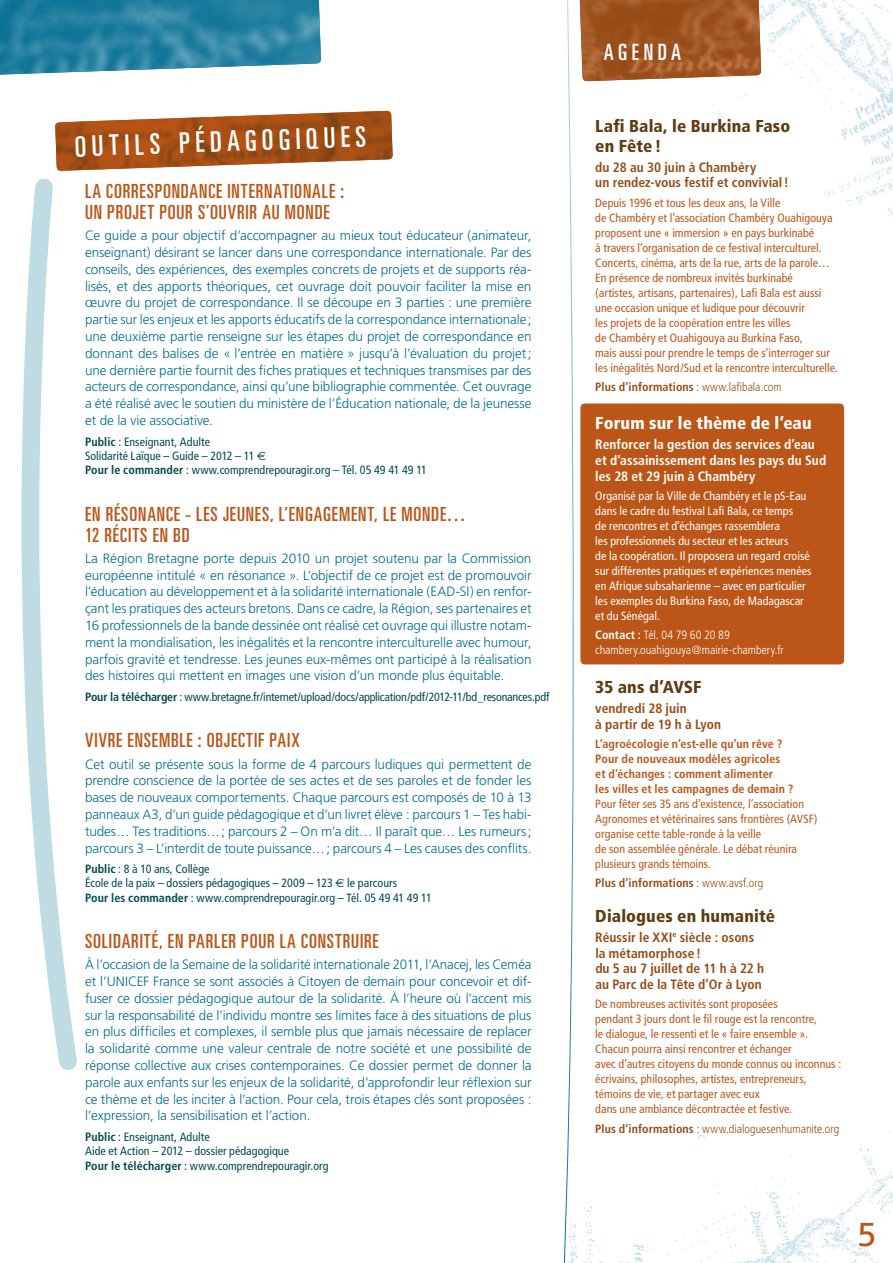
<style>
.page{position:relative;width:893px;height:1263px;background:#fff}
.page>*{position:absolute;margin:0;border:0;box-sizing:border-box;transform-origin:0 0}
.t1{font:33px "Signa Column";color:#bc5618}
.t2{font:ultra-condensed 28.5px "Univers";color:#fff}
.t3{font:ultra-condensed 22.5px "Univers";letter-spacing:.195em;color:#fff}
.t4{font:ultra-condensed 19.5px "Univers";letter-spacing:.045em;color:#bc5618}
.t5{font:900 condensed 17.25px/19.5px "Frutiger";letter-spacing:.01em;color:#5e3d13}
.t6{font:900 condensed 17.25px "Frutiger";letter-spacing:.005em;color:#fff}
.t7{font:300 13.5px/16.8px "Frutiger";letter-spacing:-.005em;color:#006d93;text-align:justify}
.t8{font:700 condensed 13.5px/15.8px "Frutiger";color:#974c16}
.t9{font:700 condensed 13.5px/15.8px "Frutiger";letter-spacing:.005em;color:#fff}
.t10{font:condensed 12px/15px "Frutiger";color:#bc5618}
.t11{font:condensed 12px/14.2px "Frutiger";color:#004950}
.t12{font:condensed 12px/15px "Frutiger";letter-spacing:.005em;color:#fff}
.t13{font:700 condensed 12px/15px "Frutiger";letter-spacing:.005em;color:#bc5618}
.t14{font:700 condensed 12px "Frutiger";letter-spacing:.005em;color:#974c16}
.t15{font:300 condensed 12px/15px "Frutiger";color:#fff}
.t16{font:300 condensed 12px "Frutiger";color:#974c16}
.s1{font-weight:700}
.s2{font-family:"Euro Sans";font-stretch:normal}
.s3{font-weight:300}
</style>
<div class="page">
<img style="left:761px;top:1131px;width:132px;height:132px">
<img style="left:761px;top:0;width:132px;height:504px">
<img style="left:0;top:0;width:321px;height:75px">
<svg style="left:816px;top:0;width:26px;height:21px"></svg>
<div style="left:580px;top:403px;width:264px;height:261px;background:#bc5618;border-radius:4px"></div>
<svg style="left:563px;top:0;width:198px;height:1263px"></svg>
<img style="left:55px;top:111px;width:338px;height:59px">
<svg style="left:21px;top:170px;width:62px;height:900px"></svg>
<h2 class="t2" style="left:74px;top:130px;width:76px;rotate:-2deg">OUT ILS</h2>
<h2 class="t2" style="left:178px;top:127px;width:47px;rotate:-2deg">PÉDAGOG</h2>
<h2 class="t2" style="left:295px;top:123px;width:44px;rotate:-2deg">IQUES</h2>
<h3 class="t4" style="left:85px;top:180px;width:31px">LA CORRESPO</h3>
<h3 class="t4" style="left:172px;top:180px;width:174px">NDANCE INTERNATIONALE :</h3>
<h3 class="t4" style="left:85px;top:201px;width:84px">UN PROJET POUR</h3>
<h3 class="t4" style="left:198px;top:201px;width:125px">S’OUVRIR AU MONDE</h3>
<p class="t7" style="left:85px;top:227px;width:448px">Ce guide a pour objectif d’accompagner au mieux tout éducateur (animateur, enseignant) désirant se lancer dans une correspondance internationale. Par des conseils, des expériences, des exemples concrets de projets et de supports réa&shy;lisés, et des apports théoriques, cet ouvrage doit pouvoir faciliter la mise en œuvre du projet de correspondance. Il se découpe en 3 parties : une première partie sur les enjeux et les apports éducatifs de la correspondance internationale; une deuxième partie renseigne sur les étapes du projet de correspondance en donnant des balises de « l’entrée en matière » jusqu’à l’évaluation du projet; une dernière partie fournit des fiches pratiques et techniques transmises par des acteurs de correspondance, ainsi qu’une bibliographie commentée. Cet ouvrage a été réalisé avec le soutien du ministère de l’Éducation nationale, de la jeunesse et de la vie associative.</p>
<p class="t11" style="left:85px;top:434px;width:344px"><span class="s1">Public</span> : Enseignant, Adulte<br>Solidarité Laïque – Guide – 2012 – 11 <span class="s2">€<br></span><span class="s1">Pour le commander</span> : www.comprendrepouragir.org – Tél. 05 49 41 49 11</p>
<h3 class="t4" style="left:85px;top:503px;width:230px">EN RÉSONANCE - LES JEUNES, L’ENGAGE</h3>
<h3 class="t4" style="left:339px;top:503px;width:128px">MENT, LE MONDE…</h3>
<h3 class="t4" style="left:85px;top:524px;width:106px">12 RÉCITS EN BD</h3>
<p class="t7" style="left:85px;top:550px;width:448px">La Région Bretagne porte depuis 2010 un projet soutenu par la Commission européenne intitulé « en résonance ». L’objectif de ce projet est de promouvoir l’éducation au développement et à la solidarité internationale (EAD-SI) en renfor&shy;çant les pratiques des acteurs bretons. Dans ce cadre, la Région, ses partenaires et 16 professionnels de la bande dessinée ont réalisé cet ouvrage qui illustre notam&shy;ment la mondialisation, les inégalités et la rencontre interculturelle avec humour, parfois gravité et tendresse. Les jeunes eux-mêmes ont participé à la réalisation des histoires qui mettent en images une vision d’un monde plus équitable.</p>
<p class="t11" style="left:85px;top:690px;width:466px"><span class="s1">Pour la télécharger</span> : www.bretagne.fr/internet/upload/docs/application/pdf/2012-11/bd_resonances.pdf</p>
<h3 class="t4" style="left:85px;top:729px;width:216px">VIVRE ENSEMBLE : OBJECTIF PAIX</h3>
<p class="t7" style="left:85px;top:756px;width:448px">Cet outil se présente sous la forme de 4 parcours ludiques qui permettent de prendre conscience de la portée de ses actes et de ses paroles et de fonder les bases de nouveaux comportements. Chaque parcours est composés de 10 à 13 panneaux A3, d’un guide pédagogique et d’un livret élève : parcours 1 – Tes habi&shy;tudes… Tes traditions…; parcours 2 – On m’a dit… Il paraît que… Les rumeurs; parcours 3 – L’interdit de toute puissance…; parcours 4 – Les causes des conflits.</p>
<p class="t11" style="left:85px;top:862px;width:348px"><span class="s1">Public</span> : 8 à 10 ans, Collège<br>École de la paix – dossiers pédagogiques – 2009 – 123 <span class="s2">€</span> le parcours<br><span class="s1">Pour les commander</span> : www.comprendrepouragir.org – Tél. 05 49 41 49 11</p>
<h3 class="t4" style="left:85px;top:930px;width:113px">SOLIDARITÉ, EN PARLER</h3>
<h3 class="t4" style="left:241px;top:930px;width:10px">POUR</h3>
<h3 class="t4" style="left:280px;top:930px;width:56px">LA CONSTRU</h3>
<h3 class="t4" style="left:360px;top:930px;width:12px">IRE</h3>
<p class="t7" style="left:85px;top:956px;width:448px">À l’occasion de la Semaine de la solidarité internationale 2011, l’Anacej, les Ceméa et l’UNICEF France se sont associés à Citoyen de demain pour concevoir et dif&shy;fuser ce dossier pédagogique autour de la solidarité. À l’heure où l’accent mis sur la responsabilité de l’individu montre ses limites face à des situations de plus en plus difficiles et complexes, il semble plus que jamais nécessaire de replacer la solidarité comme une valeur centrale de notre société et une possibilité de réponse collective aux crises contemporaines. Ce dossier permet de donner la parole aux enfants sur les enjeux de la solidarité, d’approfondir leur réflexion sur ce thème et de les inciter à l’action. Pour cela, trois étapes clés sont proposées : l’expression, la sensibilisation et l’action.</p>
<p class="t11" style="left:85px;top:1130px;width:245px"><span class="s1">Public</span> : Enseignant, Adulte<br>Aide et Action – 2012 – dossier pédagogique<br><span class="s1">Pour le télécharger</span> : www.comprendrepouragir.org</p>
<h3 class="t3" style="left:604px;top:40px;width:79px">AGENDA</h3>
<p class="t5" style="left:595px;top:116px;width:196px">Lafi Bala, le Burkina Faso en Fête!</p>
<p class="t8" style="left:595px;top:159px;width:195px">du 28 au 30 juin à Chambéry<br>un rendez-vous festif et convivial!</p>
<p class="t10" style="left:595px;top:195px;width:244px">Depuis 1996 et tous les deux ans, la Ville<br>de Chambéry et l’association Chambéry Ouahigouya proposent une « immersion » en pays burkinabé<br>à travers l’organisation de ce festival interculturel.<br>Concerts, cinéma, arts de la rue, arts de la parole… En présence de nombreux invités burkinabé<br>(artistes, artisans, partenaires), Lafi Bala est aussi une occasion unique et ludique pour découvrir<br>les projets de la coopération entre les villes<br>de Chambéry et Ouahigouya au Burkina Faso,<br>mais aussi pour prendre le temps de s’interroger sur les inégalités Nord/Sud et la rencontre interculturelle.</p>
<p class="t14" style="left:595px;top:379px;width:188px">Plus d’informations <span class="s3">: www.lafibala.com</span></p>
<p class="t6" style="left:595px;top:413px;width:218px">Forum sur le thème de l’eau</p>
<p class="t9" style="left:595px;top:437px;width:232px">Renforcer la gestion des services d’eau et d’assainissement dans les pays du Sud les 28 et 29 juin à Chambéry</p>
<p class="t12" style="left:595px;top:489px;width:218px">Organisé par la Ville de Chambéry et le pS-Eau dans le cadre du festival Lafi Bala, ce temps<br>de rencontres et d’échanges rassemblera<br>les professionnels du secteur et les acteurs<br>de la coopération. Il proposera un regard croisé sur différentes pratiques et expériences menées en Afrique subsaharienne – avec en particulier les exemples du Burkina Faso, de Madagascar et du Sénégal.</p>
<p class="t15" style="left:595px;top:628px;width:190px"><span class="s1">Contact :</span> Tél. 04 79 60 20 89 chambery.ouahigouya@mairie-chambery.fr</p>
<p class="t5" style="left:595px;top:677px;width:108px">35 ans d’AVSF</p>
<p class="t8" style="left:595px;top:700px;width:127px">vendredi 28 juin<br>à partir de 19 h à Lyon</p>
<p class="t13" style="left:595px;top:736px;width:200px">L’agroécologie n’est-elle qu’un rêve ?<br>Pour de nouveaux modèles agricoles et d’échanges : comment alimenter<br>les villes et les campagnes de demain ?</p>
<p class="t10" style="left:595px;top:796px;width:223px">Pour fêter ses 35 ans d’existence, l’association Agronomes et vétérinaires sans frontières (AVSF) organise cette table-ronde à la veille<br>de son assemblée générale. Le débat réunira plusieurs grands témoins.</p>
<p class="t14" style="left:595px;top:876px;width:169px">Plus d’informations <span class="s3">: www.avsf.org</span></p>
<p class="t5" style="left:595px;top:906px;width:181px">Dialogues en humanité</p>
<p class="t8" style="left:595px;top:929px;width:170px">Réussir le XXI <sup>e</sup> siècle : osons la métamorphose!<br>du 5 au 7 juillet de 11 h à 22 h au Parc de la Tête d’Or à Lyon</p>
<p class="t10" style="left:595px;top:997px;width:247px">De nombreuses activités sont proposées<br>pendant 3 jours dont le fil rouge est la rencontre,<br>le dialogue, le ressenti et le « faire ensemble ».<br>Chacun pourra ainsi rencontrer et échanger<br>avec d’autres citoyens du monde connus ou inconnus : écrivains, philosophes, artistes, entrepreneurs, témoins de vie, et partager avec eux<br>dans une ambiance décontractée et festive.</p>
<p class="t16" style="left:595px;top:1121px;width:246px"><span class="s1">Plus d’informations</span> : www.dialoguesenhumanite.org</p>
<h1 class="t1" style="left:857px;top:1216px;width:21px">5</h1>
</div>
